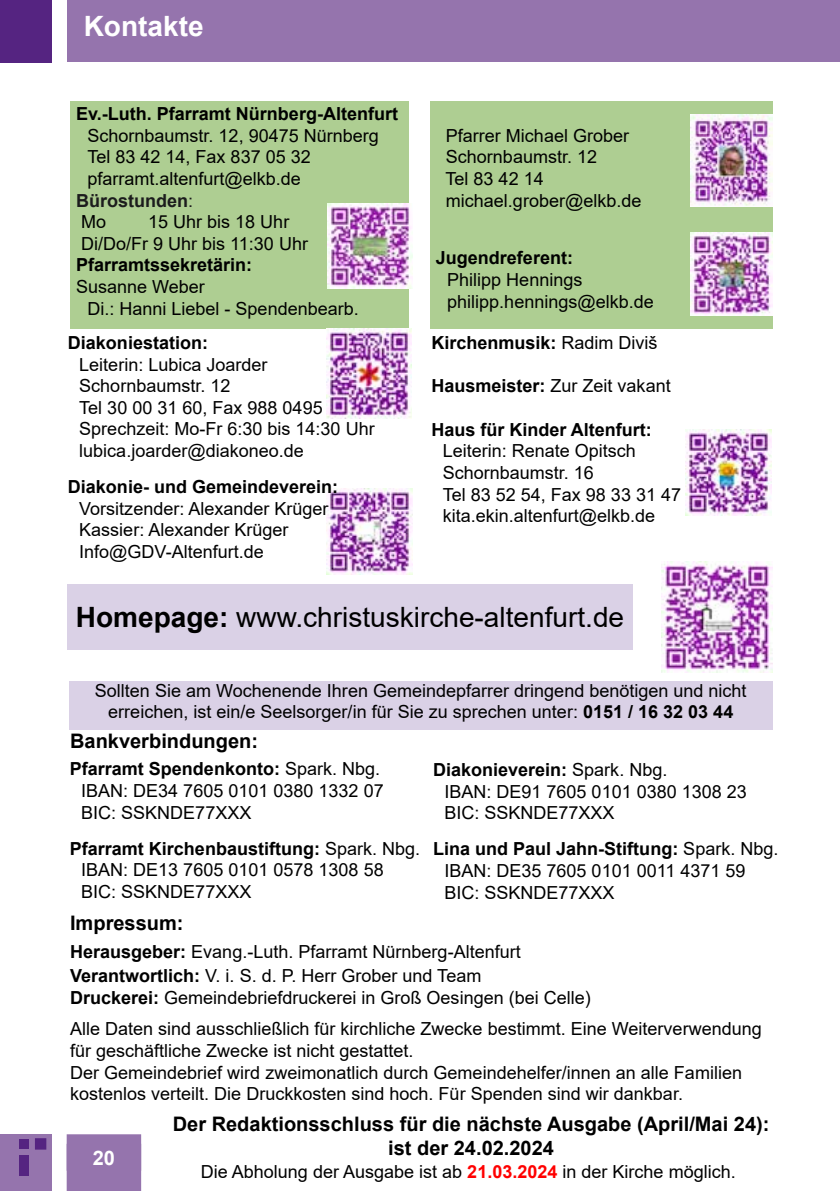
<style>
.page{position:relative;width:840px;height:1191px;background:#fff}
.page>*{position:absolute;margin:0;border:0;box-sizing:border-box;transform-origin:0 0}
.t1{font:28px "Arial";color:#000}
.t2{font:700 28px "Arial";color:#fff}
.t3{font:700 20px/24px "Arial";color:#000;text-align:center}
.t4{font:700 20px "Arial";color:#fff}
.t5{font:18px/21.6px "Arial";color:#000}
.t6{font:700 18px "Arial";color:#000}
.t7{font:700 18px "Arial";color:#1c1c1d}
.s1{font-weight:400}
.s2{font-weight:700}
.s3{font-weight:700;color:#f00}
</style>
<div class="page">
<div style="left:68px;top:0;width:771px;height:61px;background:#9574ad"></div>
<div style="left:0;top:0;width:51px;height:63px;background:#552481"></div>
<div style="left:0;top:1134px;width:51px;height:57px;background:#9574ad"></div>
<div style="left:35px;top:1138px;width:11px;height:11px;background:#552481;border:2px solid #552481"></div>
<div style="left:20px;top:1139px;width:9px;height:9px;background:#552481"></div>
<div style="left:20px;top:1155px;width:9px;height:20px;background:#552481"></div>
<div style="left:67px;top:1134px;width:74px;height:57px;background:#9574ad"></div>
<div style="left:68px;top:1144px;width:72px;height:25px;background:#9574ad"></div>
<div style="left:67px;top:1143px;width:74px;height:27px;border:2px solid #9574ad"></div>
<img style="left:326px;top:488px;width:86px;height:86px">
<img style="left:685px;top:429px;width:86px;height:86px">
<div style="left:69px;top:681px;width:703px;height:48px;background:#dad1e6"></div>
<div style="left:67px;top:584px;width:565px;height:65px;background:#dad1e6"></div>
<div style="left:70px;top:101px;width:338px;height:228px;background:#aece92"></div>
<div style="left:430px;top:101px;width:342px;height:228px;background:#aece92"></div>
<img style="left:690px;top:233px;width:82px;height:82px">
<img style="left:327px;top:204px;width:85px;height:84px">
<img style="left:661px;top:561px;width:111px;height:111px">
<img style="left:690px;top:114px;width:82px;height:93px">
<img style="left:326px;top:329px;width:85px;height:89px">
<h1 class="t2" style="left:84px;top:6px;width:121px">Kontakte</h1>
<p class="t6" style="left:76px;top:101px;width:323px">Ev.-Luth. Pfarramt Nürnberg-Altenfurt</p>
<p class="t5" style="left:87px;top:125px;width:293px">Schornbaumstr. 12, 90475 Nürnberg</p>
<p class="t5" style="left:87px;top:146px;width:225px">Tel 83 42 14, Fax 837 05 32</p>
<p class="t5" style="left:87px;top:168px;width:215px">pfarramt.altenfurt@elkb.de</p>
<p class="t7" style="left:76px;top:188px;width:118px">Bürostunden<span class="s1">:</span></p>
<p class="t5" style="left:81px;top:211px;width:27px">Mo</p>
<p class="t5" style="left:81px;top:211px;width:228px;text-indent:67px">15 Uhr bis 18 Uhr<br>Di/Do/Fr 9 Uhr bis 11:30 Uhr</p>
<p class="t6" style="left:76px;top:252px;width:178px">Pfarramtssekretärin:</p>
<p class="t5" style="left:87px;top:276px;width:273px;text-indent:-11px">Susanne Weber<br>Di.: Hanni Liebel - Spendenbearb.</p>
<p class="t6" style="left:68px;top:330px;width:142px">Diakoniestation:</p>
<p class="t5" style="left:79px;top:353px;width:297px">Leiterin: Lubica Joarder<br>Schornbaumstr. 12<br>Tel 30 00 31 60, Fax 988 0495<br>Sprechzeit: Mo-Fr 6:30 bis 14:30 Uhr lubica.joarder@diakoneo.de</p>
<p class="t6" style="left:68px;top:474px;width:272px">Diakonie- und Gemeindeverein:</p>
<p class="t5" style="left:79px;top:497px;width:251px">Vorsitzender: Alexander Krüger<br>Kassier: Alexander Krüger<br>Info@GDV-Altenfurt.de</p>
<p class="t5" style="left:445px;top:125px;width:197px">Pfarrer Michael Grober<br>Schornbaumstr. 12<br>Tel 83 42 14 michael.grober@elkb.de</p>
<p class="t6" style="left:435px;top:245px;width:139px">Jugendreferent:</p>
<p class="t5" style="left:447px;top:269px;width:208px">Philipp Hennings philipp.hennings@elkb.de</p>
<p class="t6" style="left:431px;top:330px;width:228px">Kirchenmusik: <span class="s1">Radim Diviš</span></p>
<p class="t5" style="left:431px;top:375px;width:241px"><span class="s2">Hausmeister:</span> Zur Zeit vakant</p>
<p class="t6" style="left:431px;top:417px;width:222px">Haus für Kinder Altenfurt:</p>
<p class="t5" style="left:442px;top:440px;width:240px">Leiterin: Renate Opitsch<br>Schornbaumstr. 16<br>Tel 83 52 54, Fax 98 33 31 47 kita.ekin.altenfurt@elkb.de</p>
<h1 class="t1" style="left:76px;top:597px;width:549px"><span class="s2">Homepage:</span> www.christuskirche-altenfurt.de</h1>
<p class="t5" style="left:95px;top:679px;width:653px;text-align:center">Sollten Sie am Wochenende Ihren Gemeindepfarrer dringend benötigen und nicht erreichen, ist ein/e Seelsorger/in für Sie zu sprechen unter: <span class="s2">0151 / 16 32 03 44</span></p>
<p class="t3" style="left:70px;top:729px;width:189px">Bankverbindungen:</p>
<p class="t5" style="left:81px;top:758px;width:304px;text-indent:-11px"><span class="s2">Pfarramt Spendenkonto:</span> Spark. Nbg.<br>IBAN: DE34 7605 0101 0380 1332 07<br>BIC: SSKNDE77XXX</p>
<p class="t5" style="left:81px;top:837px;width:340px;text-indent:-11px"><span class="s2">Pfarramt Kirchenbaustiftung:</span> Spark. Nbg.<br>IBAN: DE13 7605 0101 0578 1308 58<br>BIC: SSKNDE77XXX</p>
<p class="t5" style="left:444px;top:759px;width:304px;text-indent:-11px"><span class="s2">Diakonieverein:</span> Spark. Nbg.<br>IBAN: DE91 7605 0101 0380 1308 23<br>BIC: SSKNDE77XXX</p>
<p class="t5" style="left:444px;top:838px;width:335px;text-indent:-11px"><span class="s2">Lina und Paul Jahn-Stiftung:</span> Spark. Nbg.<br>IBAN: DE35 7605 0101 0011 4371 59<br>BIC: SSKNDE77XXX</p>
<p class="t3" style="left:70px;top:911px;width:115px">Impressum:</p>
<p class="t5" style="left:70px;top:939px;width:452px;line-height:24px"><span class="s2">Herausgeber:</span> Evang.-Luth. Pfarramt Nürnberg-Altenfurt<br><span class="s2">Verantwortlich:</span> V. i. S. d. P. Herr Grober und Team</p>
<p class="t5" style="left:70px;top:981px;width:692px;line-height:31.6px"><span class="s2">Druckerei:</span> Gemeindebriefdruckerei in Groß Oesingen (bei Celle)<br>Alle Daten sind ausschließlich für kirchliche Zwecke bestimmt. Eine Weiterverwendung</p>
<p class="t5" style="left:70px;top:1039px;width:673px">für geschäftliche Zwecke ist nicht gestattet.<br>Der Gemeindebrief wird zweimonatlich durch Gemeindehelfer/innen an alle Familien kostenlos verteilt. Die Druckkosten sind hoch. Für Spenden sind wir dankbar.</p>
<p class="t4" style="left:93px;top:1143px;width:24px">20</p>
<p class="t3" style="left:173px;top:1111px;width:598px">Der Redaktionsschluss für die nächste Ausgabe (April/Mai 24): ist der 24.02.2024</p>
<p class="t5" style="left:201px;top:1161px;width:536px">Die Abholung der Ausgabe ist ab <span class="s3">21.03.2024</span> in der Kirche möglich.</p>
</div>
